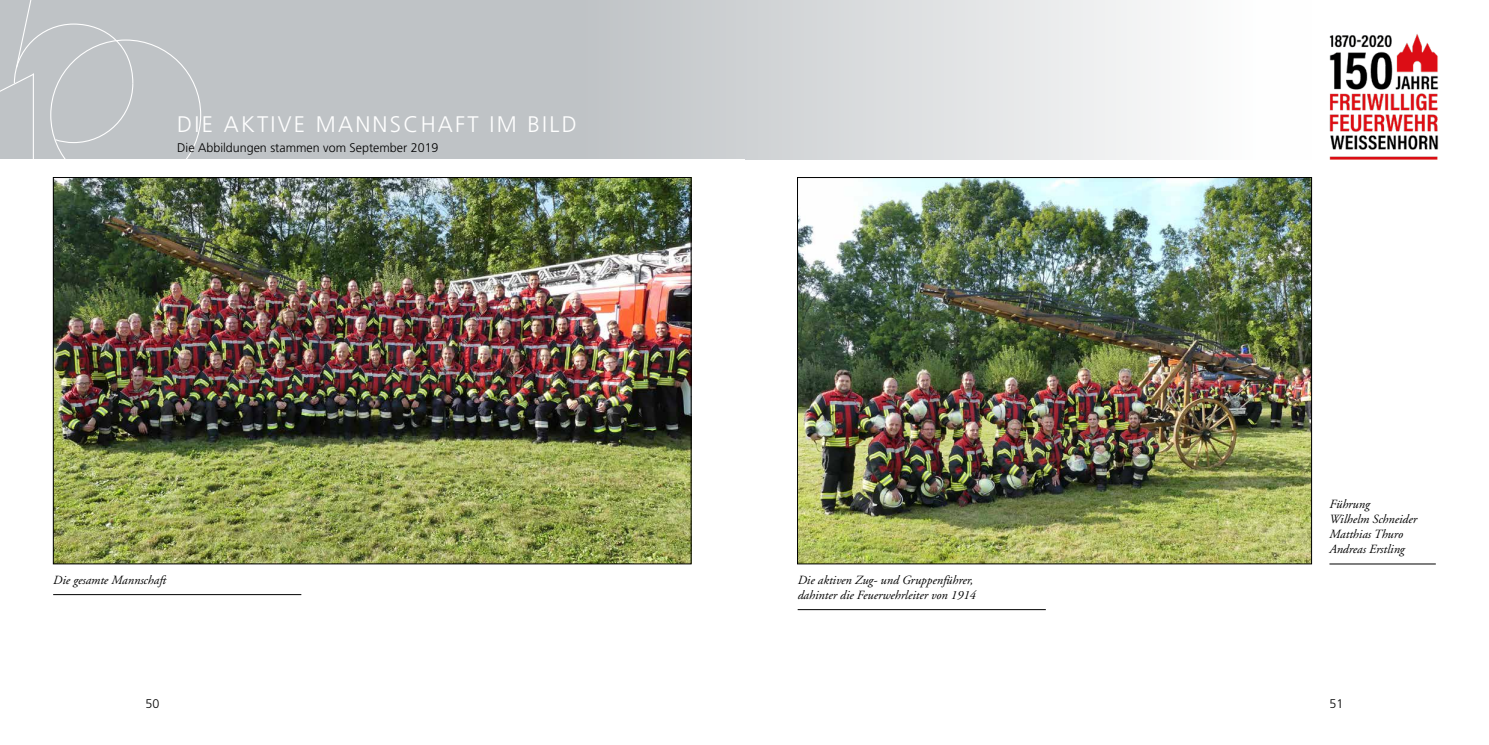
<style>
.page{position:relative;width:1489px;height:745px;background:#fff}
.page>*{position:absolute;margin:0;border:0;box-sizing:border-box;transform-origin:0 0}
.t1{font:300 22.5px "Frutiger";letter-spacing:.1em;color:#fff}
.t2{font:italic 12.5px/15px "Adobe Garamond";color:#000}
.t3{font:300 12.5px "Frutiger";color:#000}
</style>
<div class="page">
<svg style="left:0;top:0;width:1159px;height:159px;background:#cdd0d2"></svg>
<hr style="left:33px;top:73px;width:1px;height:117px;background:#fff">
<div style="left:0;top:0;width:134px;height:144px;background:#bfc3c6"></div>
<img style="left:1329px;top:34px;width:110px;height:126px">
<img style="left:55px;top:179px;width:634px;height:382px">
<hr style="left:53px;top:594px;width:248px;height:1px;background:#000">
<img style="left:799px;top:179px;width:510px;height:382px">
<hr style="left:797px;top:609px;width:248px;height:1px;background:#000">
<hr style="left:1329px;top:563px;width:106px;height:1px;background:#000">
<h1 class="t1" style="left:177px;top:112px;width:401px">DIE AKTIVE MANNSCHAFT IM BILD</h1>
<p class="t3" style="left:177px;top:141px;width:263px">Die Abbildungen stammen vom September 2019</p>
<p class="t2" style="left:53px;top:572px;width:114px">Die gesamte Mannschaft</p>
<p class="t2" style="left:797px;top:572px;width:180px">Die aktiven Zug- und Gruppenführer, dahinter die Feuerwehrleiter von 1914</p>
<p class="t2" style="left:1329px;top:496px;width:89px">Führung<br>Wilhelm Schneider<br>Matthias Thuro<br>Andreas Erstling</p>
<p class="t3" style="left:146px;top:696px;width:15px">50</p>
<p class="t3" style="left:1329px;top:696px;width:15px">51</p>
</div>
